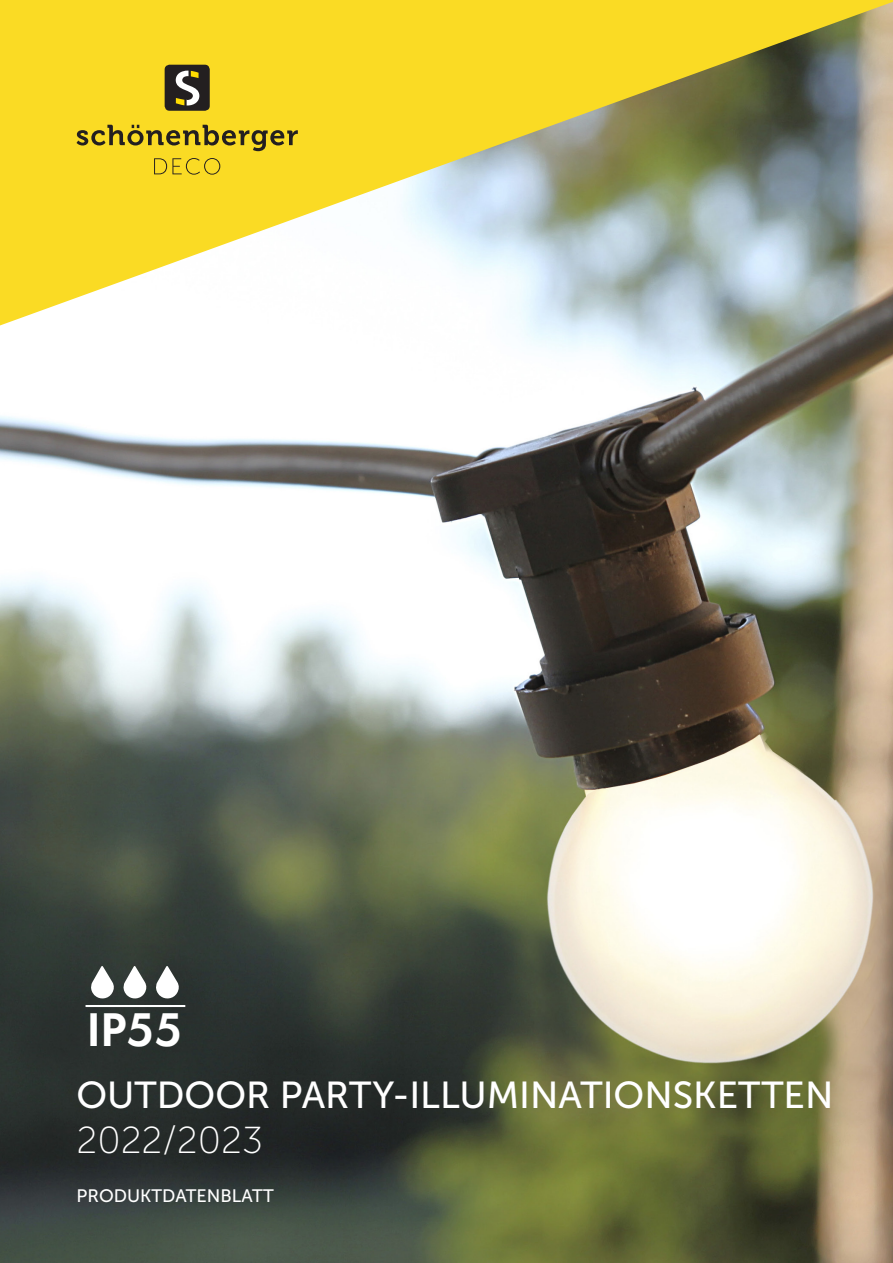
<style>
.page{position:relative;width:893px;height:1263px;background:#fff}
.page>*{position:absolute;margin:0;border:0;box-sizing:border-box;transform-origin:0 0}
.t1{font:600 49.05px "Futura PT";color:#fff}
.t2{font:37.5px/45px "Museo Sans 500";color:#fff}
.t3{font:18px "Museo Sans 500";color:#fff}
.s1{font-family:"Museo Sans 100"}
</style>
<div class="page">
<img style="left:0;top:325px;width:893px;height:938px">
<svg style="left:0;top:0;width:893px;height:325px;background:#d6ca6e"></svg>
<svg style="left:77px;top:125px;width:221px;height:26px;background:#bba322"></svg>
<div style="left:165px;top:65px;width:45px;height:46px;background:#231f20;border-radius:5px"></div>
<svg style="left:176px;top:71px;width:23px;height:34px"></svg>
<svg style="left:154px;top:158px;width:66px;height:17px"></svg>
<svg style="left:91px;top:966px;width:24px;height:33px"></svg>
<svg style="left:123px;top:966px;width:24px;height:33px"></svg>
<svg style="left:156px;top:966px;width:23px;height:33px"></svg>
<hr style="left:86px;top:1005px;width:99px;height:2px;background:#fff">
<p class="t1" style="left:87px;top:999px;width:97px">IP55</p>
<p class="t2" style="left:77px;top:1073px;width:758px">OUTDOOR PARTY-ILLUMINATIONSKETTEN<br><span class="s1">2022/2023</span></p>
<p class="t3" style="left:77px;top:1185px;width:199px">PRODUKTDATENBLATT</p>
</div>
